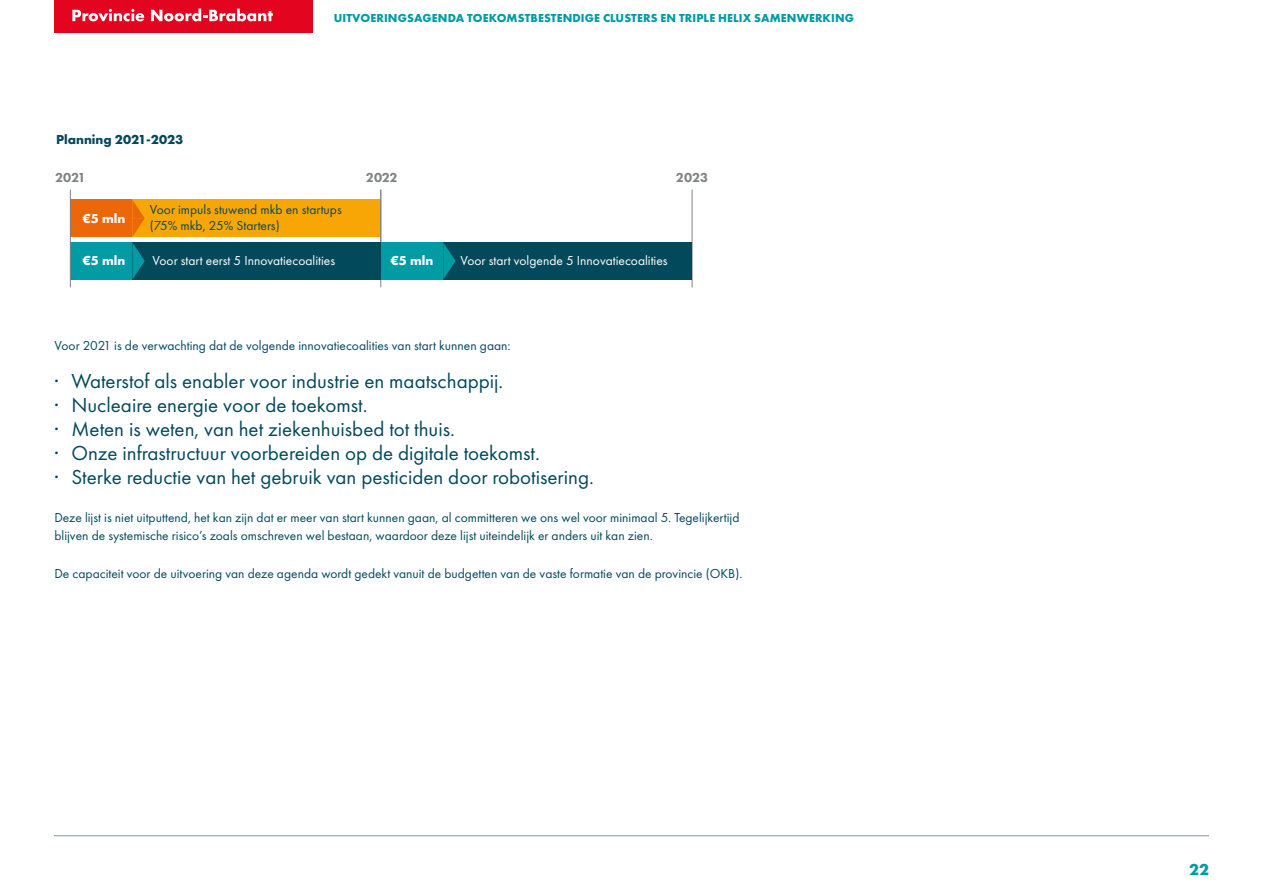
<style>
.page{position:relative;width:1263px;height:893px;background:#fff}
.page>*{position:absolute;margin:0;border:0;box-sizing:border-box;transform-origin:0 0}
.P_large{font:21px "Futura PT";color:#03495c}
.t1{font:700 16.5px "Futura PT";color:#009ba4}
.t2{font:13.5px/18.8px "Futura PT";color:#03495c}
.t3{font:13.5px "Futura PT";color:#fff}
.t4{font:700 13.5px "Futura PT";color:#03495c}
.t5{font:700 13.5px "Futura PT";color:#fff}
.t6{font:800 13.5px "Futura PT";letter-spacing:-.01em;color:#808285}
.t7{font:700 12px "Futura PT";letter-spacing:.01em;color:#009ba4}
</style>
<div class="page">
<div style="left:70px;top:200px;width:311px;height:37px;background:#f7a606"></div>
<div style="left:70px;top:200px;width:62px;height:37px;background:#ec660a"></div>
<div style="left:70px;top:242px;width:311px;height:37px;background:#03495c"></div>
<div style="left:70px;top:242px;width:62px;height:37px;background:#019ba4"></div>
<svg style="left:132px;top:200px;width:13px;height:79px"></svg>
<hr style="left:380px;top:190px;width:1px;height:97px;background:#808285">
<hr style="left:692px;top:190px;width:1px;height:97px;background:#808285">
<div style="left:381px;top:242px;width:311px;height:37px;background:#03495c"></div>
<div style="left:381px;top:242px;width:62px;height:37px;background:#019ba4"></div>
<svg style="left:443px;top:243px;width:12px;height:36px"></svg>
<hr style="left:70px;top:190px;width:1px;height:97px;background:#808285">
<hr style="left:54px;top:835px;width:1155px;height:1px;background:#8494a2">
<div style="left:56px;top:1px;width:257px;height:32px;background:#e30520"></div>
<svg style="left:72px;top:9px;width:72px;height:12px"></svg>
<svg style="left:151px;top:9px;width:122px;height:12px"></svg>
<hr style="left:54px;top:0;width:259px;height:3px;background:#e30613">
<hr style="left:56px;top:0;width:257px;height:3px;background:#e30520">
<p class="t4" style="left:56px;top:131px;width:129px">Planning 2021-2023</p>
<p class="t7" style="left:334px;top:10px;width:522px">UITVOERINGSAGENDA TOEKOMSTBESTENDIGE CLUSTERS EN TRIPLE HELIX SAMENWERKING</p>
<p class="t6" style="left:55px;top:169px;width:32px">2021</p>
<p class="t6" style="left:676px;top:169px;width:34px">2023</p>
<p class="t6" style="left:366px;top:169px;width:33px">2022</p>
<p class="t2" style="left:150px;top:201px;width:193px;line-height:16.2px">Voor impuls stuwend mkb en startups (75% mkb, 25% Starters)</p>
<p class="t5" style="left:83px;top:209px;width:44px">€5 mln</p>
<p class="t5" style="left:83px;top:251px;width:44px">€5 mln</p>
<p class="t5" style="left:391px;top:251px;width:44px">€5 mln</p>
<p class="t3" style="left:152px;top:252px;width:184px">Voor start eerst 5 Innovatiecoalities</p>
<p class="t3" style="left:460px;top:252px;width:209px">Voor start volgende 5 Innovatiecoalities</p>
<p class="t2" style="left:54px;top:337px;width:458px">Voor 2021 is de verwachting dat de volgende innovatiecoalities van start kunnen gaan:</p>
<p class="P_large" style="left:54px;top:369px;width:450px">· Waterstof als enabler voor industrie en maatschappij.</p>
<p class="P_large" style="left:54px;top:393px;width:315px">· Nucleaire energie voor de toekomst.</p>
<p class="P_large" style="left:54px;top:417px;width:402px">· Meten is weten, van het ziekenhuisbed tot thuis.</p>
<p class="P_large" style="left:54px;top:441px;width:487px">· Onze infrastructuur voorbereiden op de digitale toekomst.</p>
<p class="P_large" style="left:54px;top:465px;width:541px">· Sterke reductie van het gebruik van pesticiden door robotisering.</p>
<p class="t2" style="left:54px;top:508px;width:686px">Deze lijst is niet uitputtend, het kan zijn dat er meer van start kunnen gaan, al committeren we ons wel voor minimaal 5. Tegelijkertijd blijven de systemische risico’s zoals omschreven wel bestaan, waardoor deze lijst uiteindelijk er anders uit kan zien.</p>
<p class="t2" style="left:54px;top:564px;width:689px">De capaciteit voor de uitvoering van deze agenda wordt gedekt vanuit de budgetten van de vaste formatie van de provincie (OKB).</p>
<p class="t1" style="left:1189px;top:859px;width:21px">22</p>
</div>
